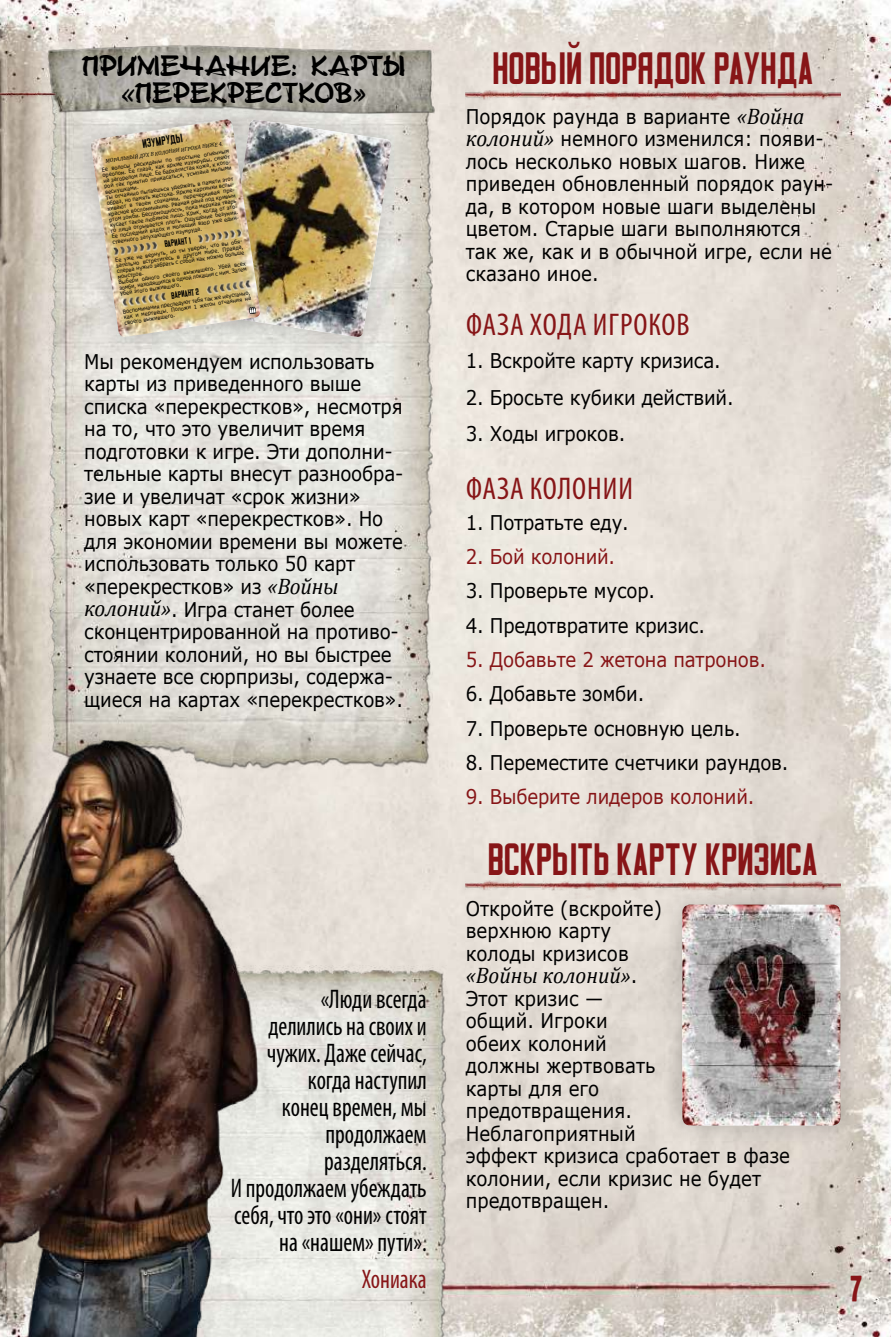
<style>
.page{position:relative;width:891px;height:1337px;background:#fff}
.page>*{position:absolute;margin:0;border:0;box-sizing:border-box;transform-origin:0 0}
.t1{font:45px "Matthan Sans NC";color:#871517}
.t2{font:condensed 31.5px "Myriad Pro";letter-spacing:.03em;color:#871517}
.t3{font:31.5px "Headline HPLHS One";color:#871517}
.t4{font:700 29.25px/27px "Stylo";letter-spacing:-.02em;color:#000;text-align:center}
.t5{font:condensed 27px/27px "Myriad Pro";color:#000;text-align:right;scale:.9 1}
.t6{font:condensed 27px "Myriad Pro";color:#871517;scale:.9 1}
.t7{font:italic 22.5px "Cambria";color:#000;scale:.95 1}
.t8{font:20.25px/22.5px "Verdana";letter-spacing:-.01em;color:#000;scale:.9 1}
.t9{font:20.25px "Verdana";letter-spacing:-.01em;color:#871517;scale:.9 1}
.t10{font:11.92px "Matthan Sans NC";color:#000}
.t11{font:9.22px "Matthan Sans NC";color:#000}
.t12{font:5.62px/5.6px "Verdana";color:#000;text-align:justify;scale:.9 1}
.t13{font:italic 5.62px "Cambria";color:#000}
.s1{font-family:"Edo SZ";font-weight:400}
.s2{font-family:"Cambria";font-style:italic;font-size:22.5px}
.s3{font-family:"Verdana";font-style:normal;font-size:20.25px}
</style>
<div class="page">
<img style="left:0;top:0;width:891px;height:1336px">
<img style="left:48px;top:115px;width:385px;height:654px">
<img style="left:47px;top:44px;width:387px;height:71px">
<img style="left:258px;top:965px;width:190px;height:371px">
<div style="left:200px;top:97px;width:214px;height:262px;background:#000;opacity:.21"></div>
<div style="left:68px;top:97px;width:215px;height:262px;background:#000;opacity:.21"></div>
<img style="left:90px;top:119px;width:131px;height:218px">
<img style="left:221px;top:119px;width:171px;height:219px">
<img style="left:114px;top:277px;width:143px;height:33px">
<img style="left:106px;top:226px;width:143px;height:33px">
<img style="left:0;top:739px;width:258px;height:597px">
<img style="left:0;top:74px;width:57px;height:39px">
<img style="left:466px;top:76px;width:374px;height:33px">
<img style="left:466px;top:865px;width:374px;height:34px">
<div style="left:659px;top:881px;width:204px;height:267px;background:#000;opacity:.21"></div>
<img style="left:682px;top:904px;width:158px;height:221px">
<h3 class="t4" style="left:82px;top:54px;width:325px">ПРИМЕЧАНИЕ: КАРТЫ <span class="s1">«</span>ПЕРЕКРЕСТКОВ<span class="s1">»</span></h3>
<p class="t10" style="left:141px;top:137px;width:42px;rotate:-9deg">ИЗУМРУДЫ</p>
<p class="t13" style="left:105px;top:157px;width:120px;rotate:-9deg">МОРАЛЬНЫЙ ДУХ В КОЛОНИИ ИГРОКА НИЖЕ 4.</p>
<p class="t12" style="left:101px;top:166px;width:145px;rotate:-8deg">Ее волосы раскиданы по простыне огненным ореолом. Ее глаза, как яркие изумруды, сияют на загорелом лице. Ее бархатистая кожа, к кото&shy;рой так приятно прикасаться, усыпана милыми веснушками.</p>
<p class="t12" style="left:105px;top:194px;width:145px;text-align:left;rotate:-8deg">Ты отчаянно пытаешься удержать в памяти этот образ, но память жестока. Яркие картинки вспы&shy;хивают в твоем сознании, перечеркивая пре&shy;красное воспоминание. Рваная рана под кривым ртом зомби. Беспомощность, пока мерзкая тварь кусает такое любимое лицо. Крик, когда от это&shy;го лица отрывается плоть. Ощущение безумия.<br>Ее последний вздох и молящий взор уже един&shy;ственного затухающего изумруда.</p>
<p class="t11" style="left:164px;top:238px;width:28px;rotate:-8deg">ВАРИАНТ 1</p>
<p class="t12" style="left:115px;top:257px;width:145px;rotate:-8deg">Ее уже не вернуть, но ты уверен, что вы обя&shy;зательно встретитесь в другом мире. Правда, сперва нужно забрать с собой как можно больше монстров.</p>
<p class="t12" style="left:118px;top:279px;width:145px;rotate:-8deg">Выбери одного своего выжившего. Убей всех зомби, находящихся в одной локации с ним. Затем убей этого выжившего.</p>
<p class="t11" style="left:171px;top:290px;width:29px;rotate:-8deg">ВАРИАНТ 2</p>
<p class="t12" style="left:122px;top:308px;width:145px;rotate:-8deg">Воспоминания преследуют тебя так же неустанно, как и мертвецы. Положи 1 жетон отчаяния на своего выжившего.</p>
<p class="t8" style="left:84px;top:350px;width:356px">Мы рекомендуем использовать карты из приведенного выше списка «перекрестков», несмотря на то, что это увеличит время подготовки к игре. Эти дополни&shy;тельные карты внесут разнообра&shy;зие и увеличат «срок жизни» новых карт «перекрестков». Но для экономии времени вы можете использовать только 50 карт «перекрестков» из <span class="s2">«Войны колоний»</span>. Игра станет более сконцентрированной на противо&shy;стоянии колоний, но вы быстрее узнаете все сюрпризы, содержа&shy;щиеся на картах «перекрестков».</p>
<h3 class="t5" style="left:231px;top:985px;width:219px">«Люди всегда<br>делились на своих и чужих. Даже сейчас, когда наступил<br>конец времен, мы продолжаем разделяться.<br>И продолжаем убеждать себя, что это «они» стоят на «нашем» пути».</h3>
<h3 class="t6" style="left:362px;top:1262px;width:74px">Хониака</h3>
<h1 class="t1" style="left:492px;top:41px;width:323px">НОВЫЙ ПОРЯДОК РАУНДА</h1>
<p class="t8" style="left:466px;top:105px;width:410px">Порядок раунда в варианте <span class="s2">«Война колоний»</span> немного изменился: появи&shy;лось несколько новых шагов. Ниже приведен обновленный порядок раун&shy;да, в котором новые шаги выделены цветом. Старые шаги выполняются так же, как и в обычной игре, если не сказано иное.</p>
<h2 class="t2" style="left:466px;top:306px;width:225px">ФАЗА ХОДА ИГРОКОВ</h2>
<p class="t8" style="left:466px;top:349px;width:285px">1. Вскройте карту кризиса.</p>
<p class="t8" style="left:466px;top:386px;width:299px">2. Бросьте кубики действий.</p>
<p class="t8" style="left:466px;top:422px;width:179px">3. Ходы игроков.</p>
<h2 class="t2" style="left:466px;top:470px;width:168px">ФАЗА КОЛОНИИ</h2>
<p class="t8" style="left:466px;top:511px;width:183px">1. Потратьте еду.</p>
<p class="t9" style="left:466px;top:542px;width:168px">2. Бой колоний.</p>
<p class="t8" style="left:466px;top:579px;width:212px">3. Проверьте мусор.</p>
<p class="t8" style="left:466px;top:614px;width:267px">4. Предотвратите кризис.</p>
<p class="t9" style="left:466px;top:645px;width:335px">5. Добавьте 2 жетона патронов.</p>
<p class="t8" style="left:466px;top:682px;width:200px">6. Добавьте зомби.</p>
<p class="t8" style="left:466px;top:717px;width:307px">7. Проверьте основную цель.</p>
<p class="t8" style="left:466px;top:751px;width:360px">8. Переместите счетчики раундов.</p>
<p class="t9" style="left:466px;top:783px;width:322px">9. Выберите лидеров колоний.</p>
<h1 class="t1" style="left:488px;top:831px;width:332px">ВСКРЫТЬ КАРТУ КРИЗИСА</h1>
<p class="t8" style="left:466px;top:897px;width:220px">Откройте (вскройте) верхнюю карту колоды кризисов</p>
<p class="t7" style="left:466px;top:959px;width:182px">«Войны колоний»<span class="s3">.</span></p>
<p class="t8" style="left:466px;top:987px;width:362px">Этот кризис —<br>общий. Игроки<br>обеих колоний<br>должны жертвовать<br>карты для его<br>предотвращения.<br>Неблагоприятный<br>эффект кризиса сработает в фазе колонии, если кризис не будет предотвращен.</p>
<h2 class="t3" style="left:851px;top:1273px;width:14px">7</h2>
</div>
